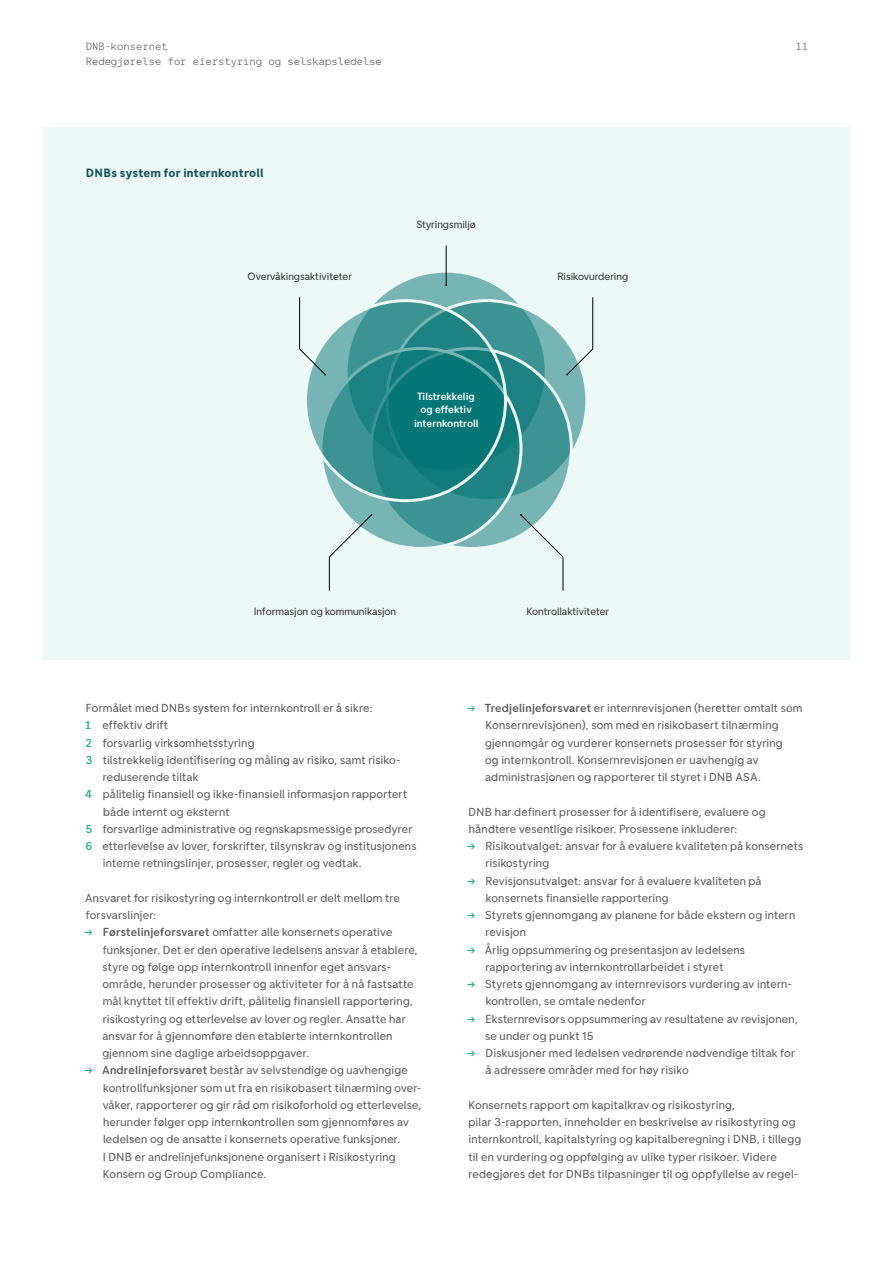
<style>
.page{position:relative;width:893px;height:1263px;background:#fff}
.page>*{position:absolute;margin:0;border:0;box-sizing:border-box;transform-origin:0 0}
.H4_-_Mellomtittel_2{font:700 12px "DNB";letter-spacing:.015em;color:#14555a}
.Brødtekst_no_hyphena{font:11.7px/17.2px "DNB";letter-spacing:.015em;color:#58595b}
.Brødtekst{font:11.7px/17.2px "DNB";letter-spacing:.015em;color:#58595b}
.t1{font:10.5px "DNB";color:#333}
.t2{font:300 10.5px "DNB Mono";color:#4d4d4f}
.t3{font:500 10.5px/13.5px "DNB";color:#fff;text-align:center}
.s1{font-weight:500;color:#28b482}
.s2{font-family:"Fedra Sans Alt Std";font-weight:600;color:#28b482}
.s3{font-weight:500}
</style>
<div class="page">
<div style="left:43px;top:128px;width:807px;height:532px;background:#edf9f6"></div>
<svg style="left:346px;top:271px;width:200px;height:200px;background:#8ac0be"></svg>
<svg style="left:387px;top:301px;width:200px;height:200px;background:#64aaa9"></svg>
<svg style="left:371px;top:348px;width:200px;height:200px;background:#56a2a2"></svg>
<svg style="left:321px;top:348px;width:200px;height:200px;background:#519f9f"></svg>
<svg style="left:305px;top:301px;width:200px;height:200px;background:#2c8a8a"></svg>
<hr style="left:446px;top:246px;width:1px;height:39px;background:#000">
<svg style="left:566px;top:297px;width:27px;height:78px"></svg>
<svg style="left:329px;top:514px;width:43px;height:77px"></svg>
<svg style="left:520px;top:514px;width:43px;height:77px"></svg>
<svg style="left:299px;top:297px;width:27px;height:78px"></svg>
<p class="t2" style="left:86px;top:40px;width:83px">DNB-konsernet</p>
<p class="t2" style="left:796px;top:40px;width:14px">11</p>
<p class="t2" style="left:86px;top:55px;width:298px">Redegjørelse for eierstyring og selskapsledelse</p>
<h4 class="H4_-_Mellomtittel_2" style="left:86px;top:166px;width:179px">DNBs system for internkontroll</h4>
<p class="t1" style="left:416px;top:218px;width:61px">Styringsmiljø</p>
<p class="t1" style="left:248px;top:270px;width:106px">Overvåkings aktiviteter</p>
<p class="t1" style="left:558px;top:270px;width:72px">Risikovurdering</p>
<p class="t3" style="left:414px;top:390px;width:66px">Tilstrekkelig og effektiv internkontroll</p>
<p class="t1" style="left:254px;top:605px;width:144px">Informasjon og kommunikasjon</p>
<p class="t1" style="left:526px;top:605px;width:84px">Kontroll aktiviteter</p>
<p class="Brødtekst" style="left:86px;top:699px;width:288px">Formålet med DNBs system for internkontroll er å sikre:</p>
<p class="Brødtekst_no_hyphena" style="left:85px;top:717px;width:85px"><span class="s1">1</span> effektiv drift</p>
<p class="Brødtekst_no_hyphena" style="left:85px;top:734px;width:171px"><span class="s1">2</span> forsvarlig virksomhetsstyring</p>
<p class="Brødtekst_no_hyphena" style="left:103px;top:751px;width:298px;text-indent:-17px"><span class="s1">3</span> tilstrekkelig identifisering og måling av risiko, samt risiko&shy;reduserende tiltak</p>
<p class="Brødtekst_no_hyphena" style="left:103px;top:786px;width:306px;text-indent:-18px"><span class="s1">4</span> pålitelig finansiell og ikke-finansiell informasjon rapportert både internt og eksternt</p>
<p class="Brødtekst_no_hyphena" style="left:86px;top:820px;width:328px"><span class="s1">5</span> forsvarlige administrative og regnskapsmessige prosedyrer</p>
<p class="Brødtekst_no_hyphena" style="left:103px;top:837px;width:315px;text-indent:-17px"><span class="s1">6</span> etterlevelse av lover, forskrifter, tilsynskrav og institusjonens interne retningslinjer, prosesser, regler og vedtak.</p>
<p class="Brødtekst" style="left:85px;top:889px;width:316px">Ansvaret for risikostyring og internkontroll er delt mellom tre forsvarslinjer:</p>
<p class="Brødtekst_no_hyphena" style="left:102px;top:924px;width:317px;text-indent:-17px"><span class="s2">→</span> <span class="s3">Førstelinjeforsvaret</span> omfatter alle konsernets operative funksjoner. Det er den operative ledelsens ansvar å etablere, styre og følge opp internkontroll innenfor eget ansvars&shy;område, herunder prosesser og aktiviteter for å nå fastsatte mål knyttet til effektiv drift, pålitelig finansiell rapportering, risikostyring og etterlevelse av lover og regler. Ansatte har ansvar for å gjennomføre den etablerte internkontrollen gjennom sine daglige arbeidsoppgaver.</p>
<p class="Brødtekst_no_hyphena" style="left:103px;top:1062px;width:320px;text-indent:-18px"><span class="s2">→</span> <span class="s3">Andrelinjeforsvaret</span> består av selvstendige og uavhengige kontrollfunksjoner som ut fra en risikobasert tilnærming over&shy;våker, rapporterer og gir råd om risikoforhold og etterlevelse, herunder følger opp internkontrollen som gjennomføres av ledelsen og de ansatte i konsernets operative funksjoner.<br>I DNB er andrelinjefunksjonene organisert i Risikostyring Konsern og Group Compliance.</p>
<p class="Brødtekst_no_hyphena" style="left:485px;top:699px;width:319px;text-indent:-17px"><span class="s2">→</span> <span class="s3">Tredjelinjeforsvaret</span> er internrevisjonen (heretter omtalt som Konsernrevisjonen), som med en risikobasert tilnærming gjennomgår og vurderer konsernets prosesser for styring<br>og internkontroll. Konsernrevisjonen er uavhengig av administrasjonen og rapporterer til styret i DNB ASA.</p>
<p class="Brødtekst_no_hyphena" style="left:469px;top:803px;width:298px">DNB har definert prosesser for å identifisere, evaluere og håndtere vesentlige risikoer. Prosessene inkluderer:</p>
<p class="Brødtekst_no_hyphena" style="left:485px;top:837px;width:319px;text-indent:-18px"><span class="s2">→</span> Risikoutvalget: ansvar for å evaluere kvaliteten på konsernets risikostyring</p>
<p class="Brødtekst_no_hyphena" style="left:486px;top:872px;width:277px;text-indent:-18px"><span class="s2">→</span> Revisjonsutvalget: ansvar for å evaluere kvaliteten på konsernets finansielle rapportering</p>
<p class="Brødtekst_no_hyphena" style="left:485px;top:906px;width:311px;text-indent:-18px"><span class="s2">→</span> Styrets gjennomgang av planene for både ekstern og intern revisjon</p>
<p class="Brødtekst_no_hyphena" style="left:468px;top:941px;width:279px;text-align:center"><span class="s2">→</span> Årlig oppsummering og presentasjon av ledelsens rapportering av internkontrollarbeidet i styret</p>
<p class="Brødtekst_no_hyphena" style="left:486px;top:975px;width:307px;text-indent:-18px"><span class="s2">→</span> Styrets gjennomgang av internrevisors vurdering av intern&shy;kontrollen, se omtale nedenfor</p>
<p class="Brødtekst_no_hyphena" style="left:485px;top:1010px;width:314px;text-indent:-17px"><span class="s2">→</span> Eksternrevisors oppsummering av resultatene av revisjonen, se under og punkt 15</p>
<p class="Brødtekst_no_hyphena" style="left:485px;top:1044px;width:311px;text-indent:-18px"><span class="s2">→</span> Diskusjoner med ledelsen vedrørende nødvendige tiltak for å adressere områder med for høy risiko</p>
<p class="Brødtekst_no_hyphena" style="left:468px;top:1096px;width:334px">Konsernets rapport om kapitalkrav og risikostyring,<br>pilar 3-rapporten, inneholder en beskrivelse av risikostyring og internkontroll, kapitalstyring og kapitalberegning i DNB, i tillegg til en vurdering og oppfølging av ulike typer risikoer. Videre redegjøres det for DNBs tilpasninger til og oppfyllelse av regel-</p>
</div>
